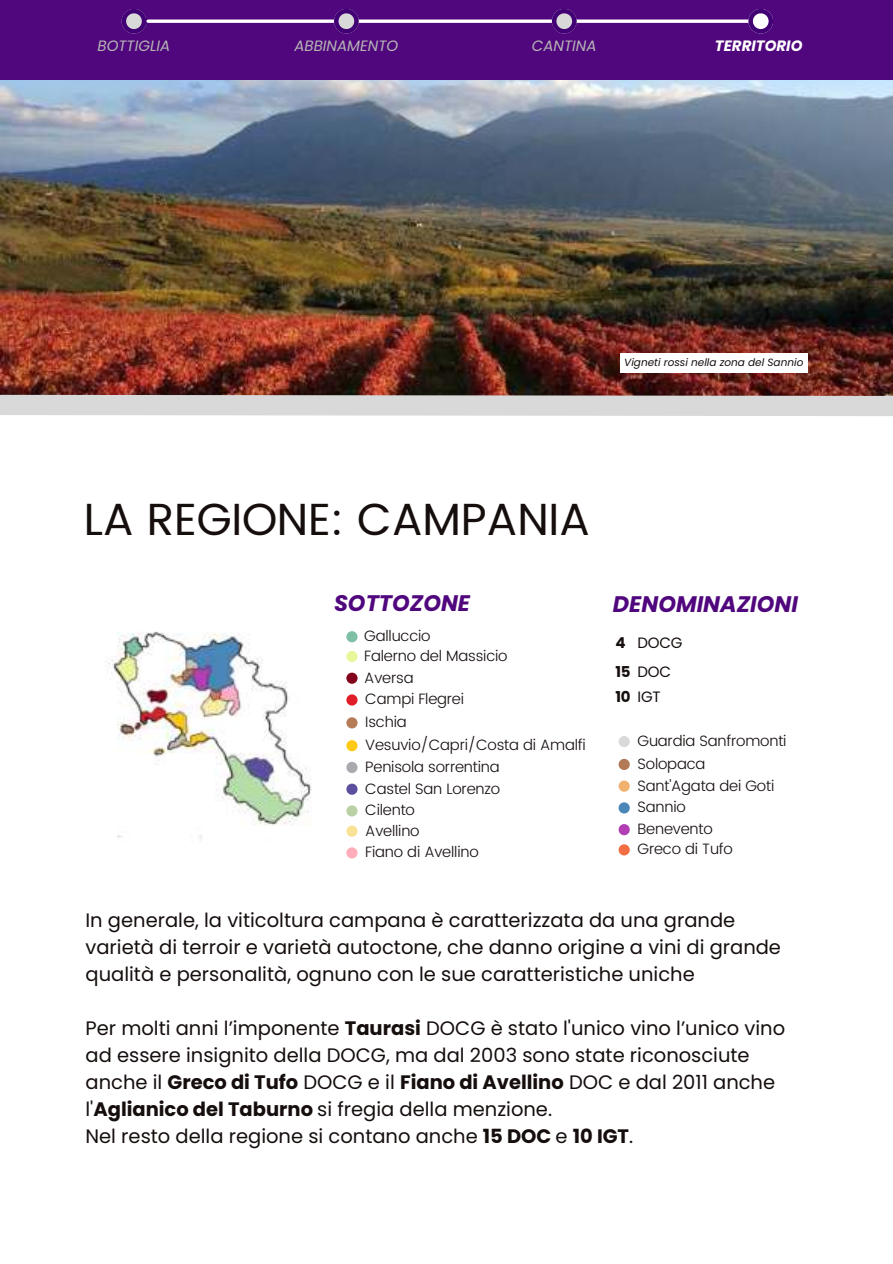
<style>
.page{position:relative;width:893px;height:1264px;background:#fff}
.page>*{position:absolute;margin:0;border:0;box-sizing:border-box;transform-origin:0 0}
.t1{font:45px "Poppins";letter-spacing:-.005em;color:#150e0d}
.t2{font:italic 700 22.5px "Poppins";color:#50077d}
.t3{font:19.5px/27px "Poppins";color:#150e0d}
.t4{font:300 15px/21.8px "Poppins";letter-spacing:-.015em;color:#150e0d}
.t5{font:italic 15px "Poppins";color:#b5b5b5}
.t6{font:15px/28.3px "Poppins";letter-spacing:-.015em;color:#150e0d}
.t7{font:italic 700 15px "Poppins";color:#fff}
.t8{font:italic 10.5px "Poppins";color:#150e0d}
.s1{font-weight:700}
</style>
<div class="page">
<img style="left:0;top:80px;width:892px;height:304px">
<div style="left:0;top:0;width:892px;height:80px;background:#50077d"></div>
<svg style="left:122px;top:9px;width:24px;height:25px"></svg>
<svg style="left:148px;top:19px;width:600px;height:4px;background:#e3d7ea"></svg>
<svg style="left:334px;top:9px;width:25px;height:25px"></svg>
<svg style="left:552px;top:9px;width:24px;height:25px"></svg>
<svg style="left:748px;top:9px;width:25px;height:25px"></svg>
<img style="left:105px;top:632px;width:207px;height:207px">
<svg style="left:0;top:384px;width:892px;height:32px;background:#ab9794"></svg>
<div style="left:346px;top:631px;width:11px;height:11px;background:#7dc0a5;border-radius:50%"></div>
<div style="left:346px;top:740px;width:11px;height:11px;background:#feca15;border-radius:50%"></div>
<div style="left:618px;top:758px;width:11px;height:12px;background:#b37a57;border-radius:50%"></div>
<div style="left:346px;top:762px;width:11px;height:11px;background:#aaa9ae;border-radius:50%"></div>
<div style="left:618px;top:780px;width:11px;height:11px;background:#f1b16f;border-radius:50%"></div>
<div style="left:346px;top:783px;width:11px;height:11px;background:#5c509e;border-radius:50%"></div>
<div style="left:618px;top:802px;width:11px;height:11px;background:#4b86b8;border-radius:50%"></div>
<div style="left:346px;top:805px;width:11px;height:11px;background:#bad1a5;border-radius:50%"></div>
<div style="left:346px;top:825px;width:11px;height:11px;background:#f9e196;border-radius:50%"></div>
<div style="left:618px;top:824px;width:11px;height:11px;background:#b13eb3;border-radius:50%"></div>
<div style="left:618px;top:844px;width:11px;height:11px;background:#f36e43;border-radius:50%"></div>
<div style="left:346px;top:847px;width:11px;height:11px;background:#ffacbb;border-radius:50%"></div>
<div style="left:346px;top:651px;width:11px;height:11px;background:#e7f799;border-radius:50%"></div>
<div style="left:346px;top:717px;width:11px;height:11px;background:#b47c57;border-radius:50%"></div>
<div style="left:618px;top:736px;width:11px;height:11px;background:#d9d9d9;border-radius:50%"></div>
<div style="left:346px;top:672px;width:11px;height:11px;background:#84031c;border-radius:50%"></div>
<div style="left:346px;top:694px;width:11px;height:11px;background:#df1e25;border-radius:50%"></div>
<div style="left:620px;top:353px;width:187px;height:19px;background:#fff"></div>
<p class="t5" style="left:98px;top:37px;width:74px">BOTTIGLIA</p>
<p class="t5" style="left:294px;top:37px;width:105px">ABBINAMENTO</p>
<p class="t5" style="left:532px;top:37px;width:66px">CANTINA</p>
<p class="t7" style="left:715px;top:37px;width:89px">TERRITORIO</p>
<p class="t8" style="left:624px;top:356px;width:181px">Vigneti rossi nella zona del Sannio</p>
<h1 class="t1" style="left:84px;top:487px;width:508px">LA REGIONE: CAMPANIA</h1>
<p class="t2" style="left:334px;top:590px;width:138px">SOTTOZONE</p>
<p class="t2" style="left:613px;top:591px;width:187px">DENOMINAZIONI</p>
<p class="t4" style="left:364px;top:625px;width:68px">Galluccio</p>
<p class="t4" style="left:364px;top:645px;width:145px">Falerno del Massicio</p>
<p class="t4" style="left:364px;top:667px;width:51px">Aversa</p>
<p class="t4" style="left:365px;top:689px;width:100px">Campi Flegrei</p>
<p class="t4" style="left:365px;top:711px;width:43px">Ischia</p>
<p class="t4" style="left:365px;top:734px;width:222px">Vesuvio/Capri/Costa di Amalfi<br>Penisola sorrentina</p>
<p class="t6" style="left:615px;top:629px;width:69px"><span class="s1">4</span> DOCG<br><span class="s1">15</span> DOC</p>
<p class="t6" style="left:615px;top:682px;width:47px"><span class="s1">10</span> IGT</p>
<p class="t4" style="left:637px;top:730px;width:150px">Guardia Sanfromonti</p>
<p class="t4" style="left:637px;top:753px;width:69px">Solopaca</p>
<p class="t4" style="left:365px;top:778px;width:136px">Castel San Lorenzo</p>
<p class="t4" style="left:637px;top:775px;width:138px">Sant'Agata dei Goti</p>
<p class="t4" style="left:365px;top:799px;width:51px">Cilento</p>
<p class="t4" style="left:637px;top:796px;width:50px">Sannio</p>
<p class="t4" style="left:365px;top:820px;width:56px">Avellino</p>
<p class="t4" style="left:637px;top:818px;width:77px">Benevento</p>
<p class="t4" style="left:365px;top:841px;width:115px">Fiano di Avellino</p>
<p class="t4" style="left:637px;top:838px;width:97px">Greco di Tufo</p>
<p class="t3" style="left:85px;top:906px;width:697px">In generale, la viticoltura campana è caratterizzata da una grande varietà di terroir e varietà autoctone, che danno origine a vini di grande qualità e personalità, ognuno con le sue caratteristiche uniche</p>
<p class="t3" style="left:85px;top:1014px;width:701px">Per molti anni l’imponente <span class="s1">Taurasi</span> DOCG è stato l'unico vino l’unico vino ad essere insignito della DOCG, ma dal 2003 sono state riconosciute anche il <span class="s1">Greco di Tufo</span> DOCG e il <span class="s1">Fiano di Avellino</span> DOC e dal 2011 anche l'<span class="s1">Aglianico del Taburno</span> si fregia della menzione.<br>Nel resto della regione si contano anche <span class="s1">15 DOC</span> e <span class="s1">10 IGT</span>.</p>
</div>
